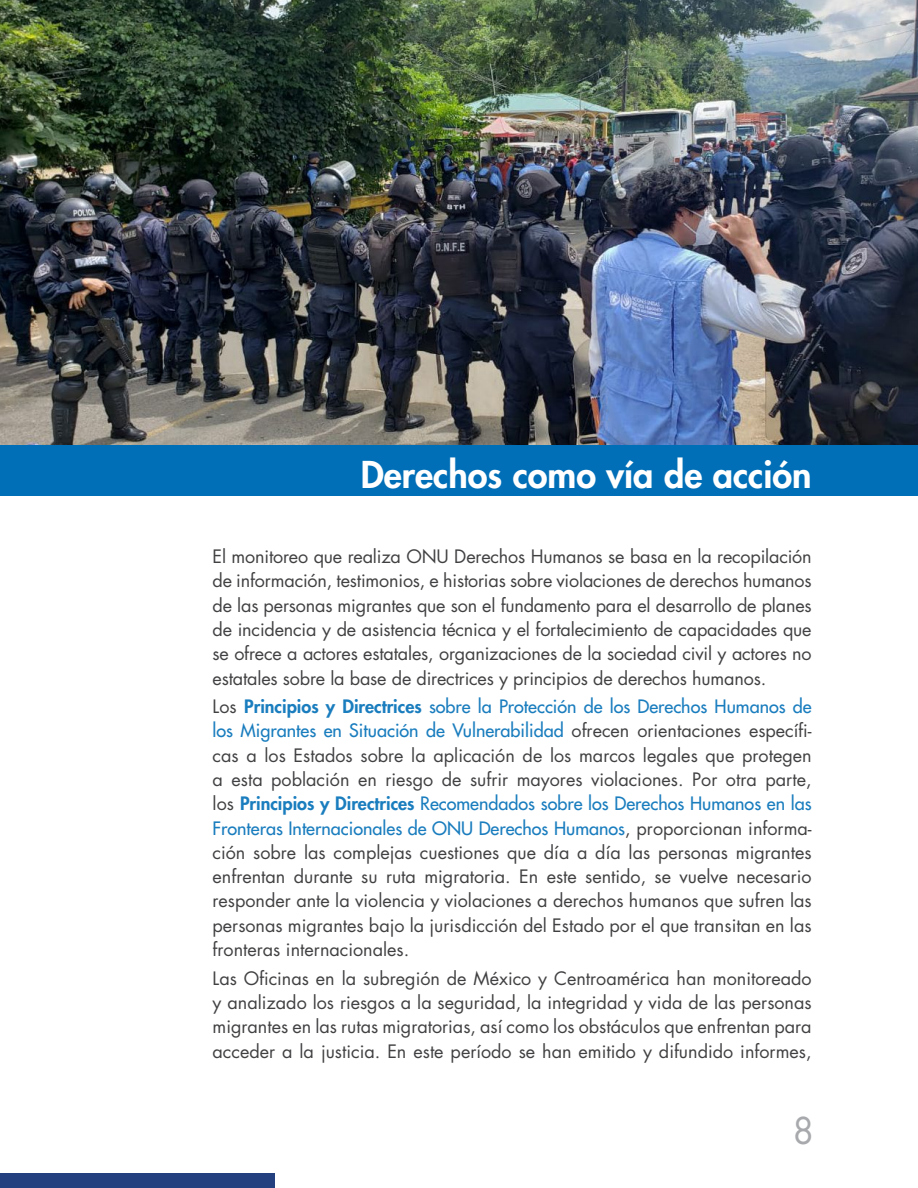
<style>
.page{position:relative;width:918px;height:1188px;background:#fff}
.page>*{position:absolute;margin:0;border:0;box-sizing:border-box;transform-origin:0 0}
.titulos{font:800 36px "Futura Std";color:#fff}
.t1{font:36px "Futura Std";color:#a7a9ac;scale:.95 1}
.Estilo_de_párrafo_1{font:18px/24.3px "Futura Std";color:#414042;text-align:justify}
.s1{font-weight:800;color:#1a7dbe}
.s2{font-weight:500;color:#1a7dbe}
</style>
<div class="page">
<img style="left:0;top:0;width:918px;height:446px">
<div style="left:0;top:446px;width:918px;height:50px;background:#006fb7"></div>
<div style="left:0;top:1173px;width:275px;height:15px;background:#24407e"></div>
<p class="titulos" style="left:361px;top:452px;width:453px">Derechos como vía de acción</p>
<p class="Estilo_de_párrafo_1" style="left:213px;top:544px;width:601px">El monitoreo que realiza ONU Derechos Humanos se basa en la recopilación de información, testimonios, e historias sobre violaciones de derechos humanos de las personas migrantes que son el fundamento para el desarrollo de planes de incidencia y de asistencia técnica y el fortalecimiento de capacidades que se ofrece a actores estatales, organizaciones de la sociedad civil y actores no estatales sobre la base de directrices y principios de derechos humanos.</p>
<p class="Estilo_de_párrafo_1" style="left:213px;top:695px;width:601px">Los <span class="s1">Principios y Directrices</span> <span class="s2">sobre la Protección de los Derechos Humanos de los Migrantes en Situación de Vulnerabilidad</span> ofrecen orientaciones específi&shy;cas a los Estados sobre la aplicación de los marcos legales que protegen a esta población en riesgo de sufrir mayores violaciones. Por otra parte, los <span class="s1">Principios y Directrices</span> <span class="s2">Recomendados sobre los Derechos Humanos en las Fronteras Internacionales de ONU Derechos Humanos</span>, proporcionan informa&shy;ción sobre las complejas cuestiones que día a día las personas migrantes enfrentan durante su ruta migratoria. En este sentido, se vuelve necesario responder ante la violencia y violaciones a derechos humanos que sufren las personas migrantes bajo la jurisdicción del Estado por el que transitan en las fronteras internacionales.</p>
<p class="Estilo_de_párrafo_1" style="left:213px;top:966px;width:601px">Las Oficinas en la subregión de México y Centroamérica han monitoreado y analizado los riesgos a la seguridad, la integridad y vida de las personas migrantes en las rutas migratorias, así como los obstáculos que enfrentan para acceder a la justicia. En este período se han emitido y difundido informes,</p>
<h1 class="t1" style="left:793px;top:1107px;width:24px">8</h1>
</div>
